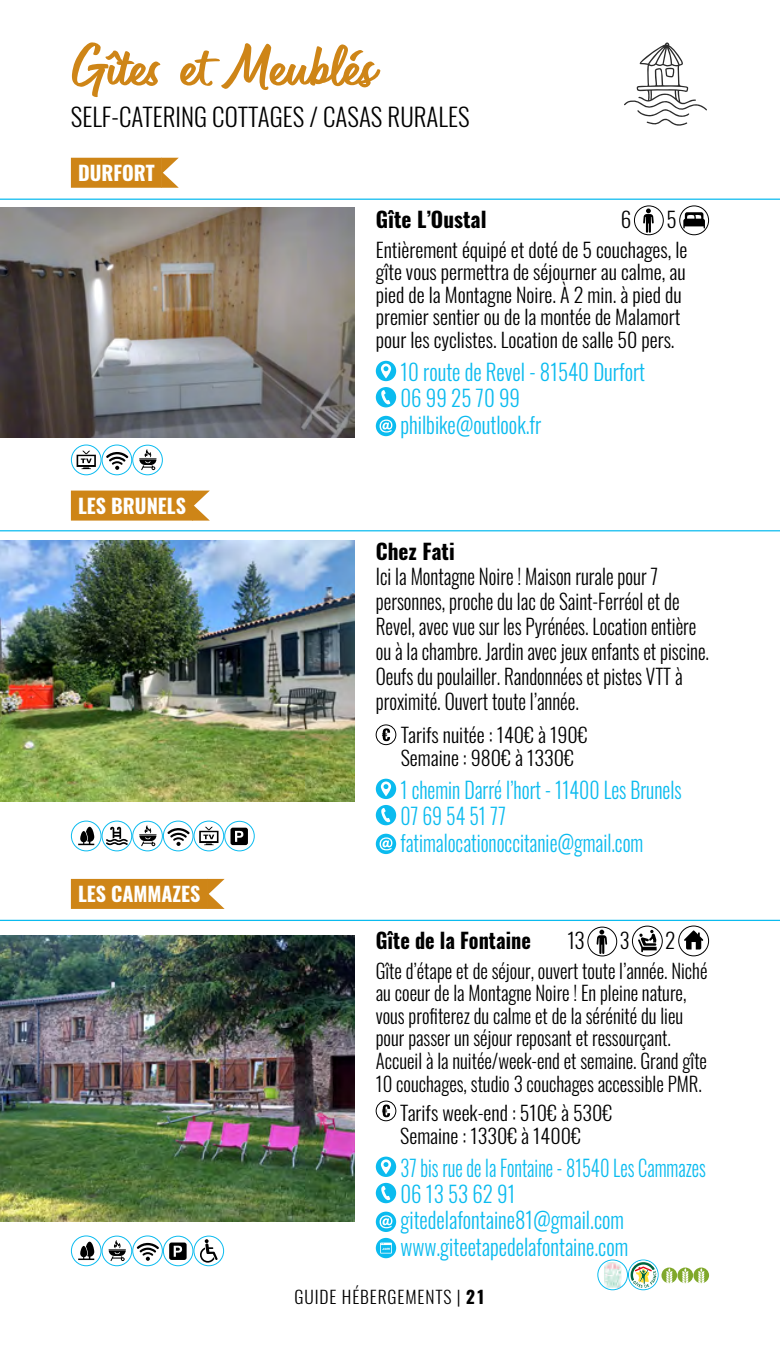
<style>
.page{position:relative;width:780px;height:1347px;background:#fff}
.page>*{position:absolute;margin:0;border:0;box-sizing:border-box;transform-origin:0 0}
.t1{font:62.5px "Shopie";color:#ce8517}
.t2{font:300 25px "Oswald";color:#000}
.coordonnées{font:300 22.5px "Oswald";color:#0bbbef;scale:.93 1}
.coordonnées-2{font:300 22.5px "Oswald";color:#0bbbef;scale:.88 1}
.coordonnées-3{font:300 22.5px "Oswald";color:#0bbbef;scale:.82 1}
.NOM_pagedroite{font:300 21.25px/25px "Oswald";color:#000;scale:.9 1}
.NOM_pagedroite-2{font:700 21.25px "Oswald";color:#000;scale:.95 1}
.NOM_pagedroite-3{font:700 21.25px "Oswald";color:#000}
.NOM_pagedroite-4{font:300 21.25px "Oswald";color:#000}
.NOM_pagedroite-5{font:300 21.25px "Oswald";color:#000;scale:.95 1}
.descriptif{font:300 20px/22.5px "Oswald";color:#000}
.descriptif-2{font:300 20px/22.5px "Oswald";color:#000;scale:.94 1}
.LIEU_GITE_ET_MEUBLÉ{font:700 20px "Oswald";color:#fff}
.t3{font:300 17.5px "Oswald";letter-spacing:.05em;color:#000}
.s1{font-weight:700}
</style>
<div class="page">
<svg style="left:624px;top:42px;width:83px;height:84px"></svg>
<div style="left:71px;top:158px;width:91px;height:30px;background:#ce8517"></div>
<hr style="left:0;top:198px;width:780px;height:2px;background:#0bbbef">
<div style="left:71px;top:490px;width:122px;height:30px;background:#ce8517"></div>
<hr style="left:0;top:530px;width:780px;height:1px;background:#0bbbef">
<div style="left:71px;top:879px;width:136px;height:30px;background:#ce8517"></div>
<hr style="left:0;top:919px;width:780px;height:2px;background:#0bbbef">
<div style="left:634px;top:205px;width:29px;height:30px;border:1px solid #000;border-radius:50%"></div>
<svg style="left:643px;top:208px;width:10px;height:25px"></svg>
<svg style="left:683px;top:212px;width:22px;height:16px"></svg>
<div style="left:679px;top:205px;width:30px;height:30px;border:1px solid #000;border-radius:50%"></div>
<div style="left:376px;top:361px;width:20px;height:20px;background:#0bbbef;border-radius:50%"></div>
<svg style="left:381px;top:363px;width:10px;height:15px"></svg>
<div style="left:376px;top:387px;width:20px;height:20px;background:#0bbbef;border-radius:50%"></div>
<svg style="left:381px;top:390px;width:9px;height:14px"></svg>
<div style="left:376px;top:416px;width:20px;height:20px;background:#0bbbef;border-radius:50%"></div>
<svg style="left:379px;top:419px;width:13px;height:13px"></svg>
<svg style="left:71px;top:445px;width:30px;height:30px"></svg>
<svg style="left:77px;top:451px;width:19px;height:18px"></svg>
<div style="left:71px;top:444px;width:31px;height:31px;border:1px solid #0abaf0;border-radius:50%"></div>
<svg style="left:102px;top:445px;width:30px;height:30px"></svg>
<div style="left:102px;top:444px;width:30px;height:31px;border:1px solid #0bbbef;border-radius:50%"></div>
<svg style="left:106px;top:452px;width:22px;height:18px"></svg>
<svg style="left:133px;top:445px;width:29px;height:30px"></svg>
<div style="left:132px;top:444px;width:31px;height:31px;border:1px solid #0bbbef;border-radius:50%"></div>
<svg style="left:139px;top:449px;width:17px;height:21px"></svg>
<svg style="left:382px;top:728px;width:8px;height:13px"></svg>
<div style="left:376px;top:724px;width:20px;height:21px;border:1px solid #000;border-radius:50%"></div>
<div style="left:376px;top:778px;width:20px;height:21px;background:#0bbbef;border-radius:50%"></div>
<svg style="left:381px;top:781px;width:10px;height:15px"></svg>
<div style="left:376px;top:805px;width:20px;height:20px;background:#0bbbef;border-radius:50%"></div>
<svg style="left:381px;top:808px;width:9px;height:14px"></svg>
<svg style="left:376px;top:833px;width:20px;height:21px"></svg>
<svg style="left:379px;top:837px;width:13px;height:13px"></svg>
<div style="left:587px;top:926px;width:30px;height:30px;border:1px solid #000;border-radius:50%"></div>
<svg style="left:596px;top:929px;width:11px;height:25px"></svg>
<svg style="left:638px;top:929px;width:18px;height:23px"></svg>
<div style="left:632px;top:925px;width:30px;height:31px;border:1px solid #000;border-radius:50%"></div>
<div style="left:678px;top:925px;width:31px;height:31px;border:1px solid #000;border-radius:50%"></div>
<svg style="left:684px;top:930px;width:19px;height:19px"></svg>
<svg style="left:382px;top:1104px;width:8px;height:13px"></svg>
<div style="left:376px;top:1100px;width:20px;height:21px;border:1px solid #000;border-radius:50%"></div>
<div style="left:376px;top:1156px;width:20px;height:21px;background:#0bbbef;border-radius:50%"></div>
<svg style="left:381px;top:1159px;width:10px;height:15px"></svg>
<div style="left:376px;top:1182px;width:20px;height:21px;background:#0bbbef;border-radius:50%"></div>
<svg style="left:381px;top:1185px;width:9px;height:15px"></svg>
<svg style="left:376px;top:1211px;width:20px;height:21px"></svg>
<svg style="left:379px;top:1215px;width:13px;height:13px"></svg>
<svg style="left:376px;top:1237px;width:20px;height:21px"></svg>
<svg style="left:380px;top:1242px;width:12px;height:11px"></svg>
<svg style="left:597px;top:1259px;width:30px;height:30px"></svg>
<img style="left:604px;top:1262px;width:17px;height:25px">
<div style="left:597px;top:1259px;width:31px;height:31px;border:1px solid #0bbbef;border-radius:50%"></div>
<div style="left:628px;top:1259px;width:30px;height:31px;border:1px solid #0bbbef;border-radius:50%"></div>
<svg style="left:629px;top:1260px;width:28px;height:28px"></svg>
<svg style="left:630px;top:1262px;width:79px;height:25px"></svg>
<svg style="left:161px;top:158px;width:18px;height:30px"></svg>
<img style="left:0;top:207px;width:354px;height:231px">
<svg style="left:192px;top:490px;width:18px;height:30px"></svg>
<img style="left:0;top:540px;width:354px;height:261px">
<svg style="left:71px;top:821px;width:30px;height:30px"></svg>
<svg style="left:78px;top:826px;width:16px;height:19px"></svg>
<div style="left:71px;top:820px;width:31px;height:31px;border:1px solid #0bbbef;border-radius:50%"></div>
<svg style="left:102px;top:821px;width:30px;height:30px"></svg>
<svg style="left:106px;top:826px;width:22px;height:19px"></svg>
<div style="left:102px;top:820px;width:30px;height:31px;border:1px solid #0bbbef;border-radius:50%"></div>
<svg style="left:133px;top:821px;width:29px;height:30px"></svg>
<div style="left:132px;top:820px;width:31px;height:31px;border:1px solid #0bbbef;border-radius:50%"></div>
<svg style="left:139px;top:825px;width:17px;height:21px"></svg>
<svg style="left:163px;top:821px;width:30px;height:30px"></svg>
<div style="left:163px;top:820px;width:30px;height:31px;border:1px solid #0bbbef;border-radius:50%"></div>
<svg style="left:167px;top:828px;width:23px;height:18px"></svg>
<svg style="left:194px;top:821px;width:30px;height:30px"></svg>
<svg style="left:199px;top:826px;width:19px;height:19px"></svg>
<div style="left:193px;top:820px;width:31px;height:31px;border:1px solid #0abaf0;border-radius:50%"></div>
<svg style="left:224px;top:821px;width:30px;height:30px"></svg>
<div style="left:224px;top:820px;width:31px;height:31px;border:1px solid #0bbbef;border-radius:50%"></div>
<svg style="left:230px;top:827px;width:18px;height:18px"></svg>
<svg style="left:207px;top:879px;width:17px;height:30px"></svg>
<img style="left:0;top:935px;width:354px;height:286px">
<svg style="left:71px;top:1235px;width:30px;height:30px"></svg>
<svg style="left:78px;top:1241px;width:16px;height:19px"></svg>
<div style="left:71px;top:1235px;width:31px;height:31px;border:1px solid #0bbbef;border-radius:50%"></div>
<svg style="left:102px;top:1236px;width:30px;height:29px"></svg>
<div style="left:102px;top:1235px;width:30px;height:31px;border:1px solid #0bbbef;border-radius:50%"></div>
<svg style="left:109px;top:1240px;width:17px;height:21px"></svg>
<svg style="left:133px;top:1235px;width:29px;height:30px"></svg>
<div style="left:132px;top:1235px;width:31px;height:31px;border:1px solid #0bbbef;border-radius:50%"></div>
<svg style="left:137px;top:1242px;width:22px;height:18px"></svg>
<svg style="left:163px;top:1236px;width:30px;height:29px"></svg>
<div style="left:163px;top:1235px;width:30px;height:31px;border:1px solid #0bbbef;border-radius:50%"></div>
<svg style="left:169px;top:1242px;width:18px;height:17px"></svg>
<svg style="left:194px;top:1236px;width:29px;height:29px"></svg>
<svg style="left:200px;top:1239px;width:17px;height:23px"></svg>
<div style="left:193px;top:1235px;width:31px;height:31px;border:1px solid #0bbbef;border-radius:50%"></div>
<h1 class="t1" style="left:71px;top:27px;width:303px">Gîtes et Meublés</h1>
<p class="t2" style="left:71px;top:95px;width:400px">SELF-CATERING COTTAGES / CASAS RURALES</p>
<p class="LIEU_GITE_ET_MEUBLÉ" style="left:78px;top:159px;width:78px">DURFORT</p>
<p class="LIEU_GITE_ET_MEUBLÉ" style="left:78px;top:491px;width:109px">LES BRUNELS</p>
<p class="LIEU_GITE_ET_MEUBLÉ" style="left:78px;top:879px;width:124px">LES CAMMAZES</p>
<p class="NOM_pagedroite-3" style="left:376px;top:205px;width:112px">Gîte L’Oustal</p>
<p class="NOM_pagedroite-4" style="left:620px;top:201px;width:12px">6</p>
<p class="NOM_pagedroite-4" style="left:666px;top:201px;width:12px">5</p>
<p class="descriptif" style="left:376px;top:236px;width:313px">Entièrement équipé et doté de 5 couchages, le gîte vous permettra de séjourner au calme, au pied de la Montagne Noire. À 2 min. à pied du premier sentier ou de la montée de Malamort pour les cyclistes. Location de salle 50 pers.</p>
<p class="coordonnées" style="left:400px;top:352px;width:264px">10 route de Revel - 81540 Durfort</p>
<p class="coordonnées" style="left:400px;top:378px;width:130px">06 99 25 70 99</p>
<p class="coordonnées" style="left:400px;top:404px;width:153px">philbike@outlook.fr</p>
<p class="NOM_pagedroite" style="left:376px;top:536px;width:372px"><span class="s1">Chez Fati<br></span>Ici la Montagne Noire ! Maison rurale pour 7 personnes, proche du lac de Saint-Ferréol et de Revel, avec vue sur les Pyrénées. Location entière ou à la chambre. Jardin avec jeux enfants et piscine.<br>Oeufs du poulailler. Randonnées et pistes VTT à proximité. Ouvert toute l’année.</p>
<p class="descriptif" style="left:401px;top:721px;width:188px">Tarifs nuitée : 140€ à 190€<br>Semaine : 980€ à 1330€</p>
<p class="coordonnées-2" style="left:400px;top:770px;width:321px">1 chemin Darré l’hort - 11400 Les Brunels</p>
<p class="coordonnées-2" style="left:400px;top:796px;width:122px">07 69 54 51 77</p>
<p class="coordonnées-2" style="left:400px;top:822px;width:277px">fatimalocationoccitanie@gmail.com</p>
<p class="NOM_pagedroite-2" style="left:376px;top:926px;width:165px">Gîte de la Fontaine</p>
<p class="NOM_pagedroite-4" style="left:567px;top:921px;width:19px">13</p>
<p class="NOM_pagedroite-5" style="left:619px;top:921px;width:12px">3</p>
<p class="NOM_pagedroite-4" style="left:665px;top:921px;width:12px">2</p>
<p class="descriptif-2" style="left:376px;top:957px;width:354px">Gîte d’étape et de séjour, ouvert toute l’année. Niché au coeur de la Montagne Noire ! En pleine nature, vous profiterez du calme et de la sérénité du lieu pour passer un séjour reposant et ressourçant.<br>Accueil à la nuitée/week-end et semaine. Grand gîte 10 couchages, studio 3 couchages accessible PMR.</p>
<p class="descriptif" style="left:400px;top:1099px;width:213px">Tarifs week-end : 510€ à 530€<br>Semaine : 1330€ à 1400€</p>
<p class="coordonnées-3" style="left:400px;top:1147px;width:374px">37 bis rue de la Fontaine - 81540 Les Cammazes</p>
<p class="coordonnées" style="left:400px;top:1174px;width:125px">06 13 53 62 91</p>
<p class="coordonnées" style="left:400px;top:1200px;width:242px">gitedelafontaine81@gmail.com</p>
<p class="coordonnées" style="left:400px;top:1226px;width:246px">www.giteetapedelafontaine.com</p>
<p class="t3" style="left:294px;top:1281px;width:192px">GUIDE HÉBERGEMENTS | <span class="s1">21</span></p>
</div>
